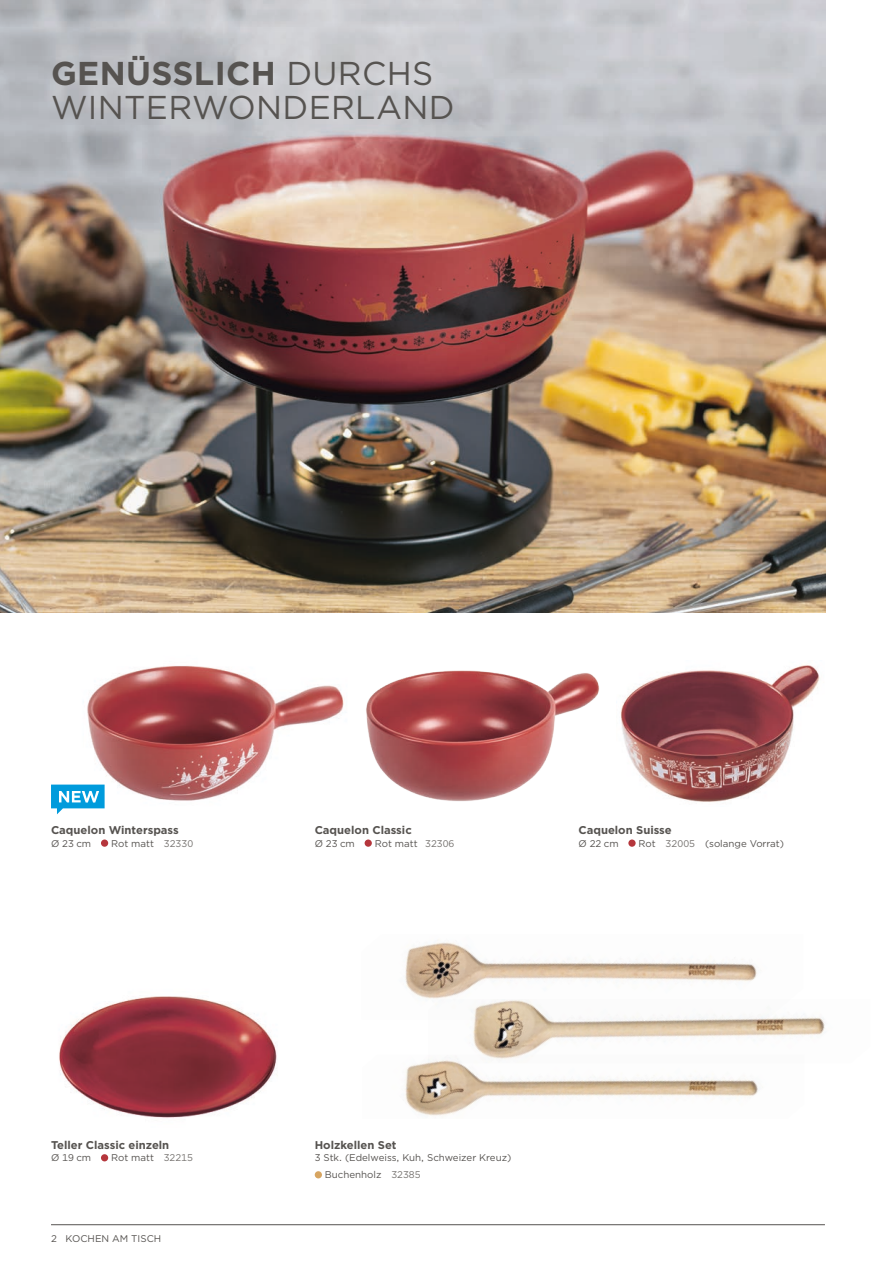
<style>
.page{position:relative;width:893px;height:1263px;background:#fff}
.page>*{position:absolute;margin:0;border:0;box-sizing:border-box;transform-origin:0 0}
.t1{font:33px/34px "Gotham";letter-spacing:.01em;color:#565350}
.t2{font:700 11.25px "Gotham";color:#565350}
.t3{font:9.75px/17px "Gotham";color:#565350}
.s1{font-weight:700}
.s2{color:#767370}
</style>
<div class="page">
<img style="left:59px;top:996px;width:218px;height:122px">
<img style="left:0;top:0;width:825px;height:612px">
<img style="left:366px;top:670px;width:234px;height:131px">
<img style="left:621px;top:665px;width:199px;height:137px">
<img style="left:405px;top:942px;width:352px;height:57px">
<img style="left:471px;top:1000px;width:354px;height:55px">
<img style="left:405px;top:1055px;width:353px;height:61px">
<img style="left:87px;top:665px;width:257px;height:136px">
<div style="left:101px;top:1154px;width:7px;height:7px;background:#b5363c;border-radius:50%"></div>
<div style="left:365px;top:839px;width:7px;height:8px;background:#b5363c;border-radius:50%"></div>
<div style="left:101px;top:839px;width:7px;height:8px;background:#b5363c;border-radius:50%"></div>
<div style="left:628px;top:839px;width:8px;height:8px;background:#b5363c;border-radius:50%"></div>
<svg style="left:51px;top:784px;width:54px;height:30px"></svg>
<div style="left:315px;top:1171px;width:7px;height:7px;background:#d7a561;border-radius:50%"></div>
<hr style="left:51px;top:1224px;width:774px;height:1px;background:#565350">
<h1 class="t1" style="left:51px;top:56px;width:405px"><span class="s1">GENÜSSLICH</span> DURCHS<br>WINTERWONDERLAND</h1>
<p class="t2" style="left:51px;top:822px;width:129px">Caquelon Winterspass</p>
<p class="t3" style="left:51px;top:835px;width:42px">Ø 23 cm</p>
<p class="t3" style="left:111px;top:835px;width:84px">Rot matt <span class="s2">32330</span></p>
<p class="t2" style="left:51px;top:1137px;width:120px">Teller Classic einzeln</p>
<p class="t3" style="left:51px;top:1149px;width:42px">Ø 19 cm</p>
<p class="t3" style="left:111px;top:1149px;width:83px">Rot matt <span class="s2">32215</span></p>
<p class="t3" style="left:51px;top:1229px;width:112px">2 KOCHEN AM TISCH</p>
<p class="t2" style="left:315px;top:822px;width:99px">Caquelon Classic</p>
<p class="t3" style="left:315px;top:835px;width:42px">Ø 23 cm</p>
<p class="t3" style="left:375px;top:835px;width:81px">Rot matt <span class="s2">32306</span></p>
<p class="t2" style="left:578px;top:822px;width:95px">Caquelon Suisse</p>
<p class="t3" style="left:578px;top:835px;width:42px">Ø 22 cm</p>
<p class="t3" style="left:638px;top:835px;width:147px">Rot <span class="s2">32005</span> (solange Vorrat)</p>
<p class="t2" style="left:315px;top:1137px;width:83px">Holzkellen Set</p>
<p class="t3" style="left:325px;top:1149px;width:188px;text-indent:-10px">3 Stk. (Edelweiss, Kuh, Schweizer Kreuz)<br>Buchenholz <span class="s2">32385</span></p>
</div>
